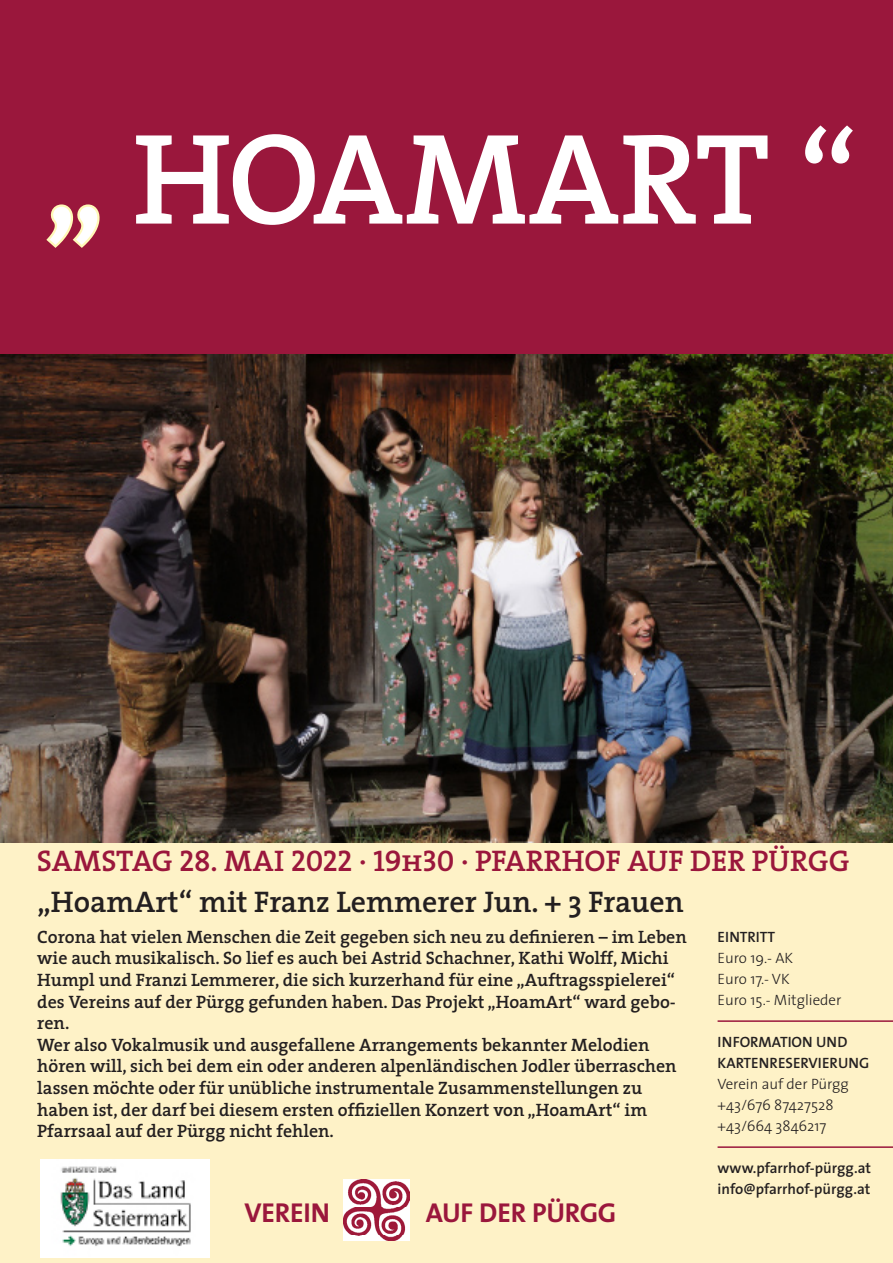
<style>
.page{position:relative;width:893px;height:1263px;background:#fff}
.page>*{position:absolute;margin:0;border:0;box-sizing:border-box;transform-origin:0 0}
.t1{font:600 130.5px "The Serif";letter-spacing:-.01em;color:#fff}
.t2{font:600 30px "The Serif";color:#231f20}
.t3{font:30px "The Serif Semi Bold Caps";letter-spacing:-.015em;color:#9a173c}
.t4{font:600 30px "The Serif";letter-spacing:.01em;color:#9a173c}
.t5{font:27.45px "The Sans Bold Caps";letter-spacing:-.005em;color:#9a173c}
.t6{font:600 18px/21.6px "The Serif";color:#231f20}
.t7{font:300 15px "The Sans";color:#231f20}
.t8{font:600 15px "The Sans";color:#231f20}
.s1{font-family:"The Serif";font-weight:600}
</style>
<div class="page">
<div style="left:0;top:0;width:893px;height:421px;background:#9a173c"></div>
<div style="left:0;top:842px;width:893px;height:421px;background:#fef2c7"></div>
<svg style="left:46px;top:204px;width:54px;height:44px"></svg>
<hr style="left:718px;top:1020px;width:175px;height:2px;background:#9a173c">
<hr style="left:718px;top:1146px;width:175px;height:2px;background:#9a173c">
<img style="left:343px;top:1179px;width:67px;height:61px">
<img style="left:40px;top:1160px;width:170px;height:97px">
<img style="left:0;top:354px;width:893px;height:489px">
<p class="t1" style="left:45px;top:71px;width:815px">„ HOAMART “</p>
<p class="t3" style="left:37px;top:836px;width:474px">sAMSTAG 28. MAI 2022 · 19h30 · <span class="s1">Pfarrhof</span></p>
<p class="t4" style="left:627px;top:836px;width:209px">auf der PürgG</p>
<p class="t2" style="left:37px;top:877px;width:648px">„HoamArt“ mit Franz Lemmerer Jun. + 3 Frauen</p>
<p class="t6" style="left:37px;top:925px;width:651px">Corona hat vielen Menschen die Zeit gegeben sich neu zu definieren – im Leben wie auch musikalisch. So lief es auch bei Astrid Schachner, Kathi Wolff, Michi Humpl und Franzi Lemmerer, die sich kurzerhand für eine „Auftragsspielerei“ des Vereins auf der Pürgg gefunden haben. Das Projekt „HoamArt“ ward gebo&shy;ren.</p>
<p class="t6" style="left:37px;top:1033px;width:641px">Wer also Vokalmusik und ausgefallene Arrangements bekannter Melodien hören will, sich bei dem ein oder anderen alpenländischen Jodler überraschen lassen möchte oder für unübliche instrumentale Zusammenstellungen zu haben ist, der darf bei diesem ersten offiziellen Konzert von „HoamArt“ im Pfarrsaal auf der Pürgg nicht fehlen.</p>
<p class="t5" style="left:244px;top:1189px;width:87px">VEREIN</p>
<p class="t5" style="left:426px;top:1189px;width:192px">AUF DER PÜRGG</p>
<p class="t8" style="left:718px;top:924px;width:59px">EINTRITT</p>
<p class="t7" style="left:718px;top:946px;width:77px">Euro 19.- AK</p>
<p class="t7" style="left:718px;top:967px;width:74px">Euro 17.- VK</p>
<p class="t7" style="left:718px;top:988px;width:125px">Euro 15.- Mitglieder</p>
<p class="t8" style="left:718px;top:1029px;width:131px">I NFORMATION UND</p>
<p class="t8" style="left:718px;top:1050px;width:153px">KARTENRESERVIERUNG</p>
<p class="t7" style="left:718px;top:1072px;width:133px">Verein auf der Pürgg</p>
<p class="t7" style="left:718px;top:1093px;width:117px">+43/676 87427528</p>
<p class="t7" style="left:718px;top:1114px;width:110px">+43/664 3846217</p>
<p class="t8" style="left:718px;top:1155px;width:155px">WWW.PFARRHOF-PÜRGG.AT</p>
<p class="t8" style="left:718px;top:1176px;width:154px">INFO@PFARRHOF-PÜRGG.AT</p>
</div>
